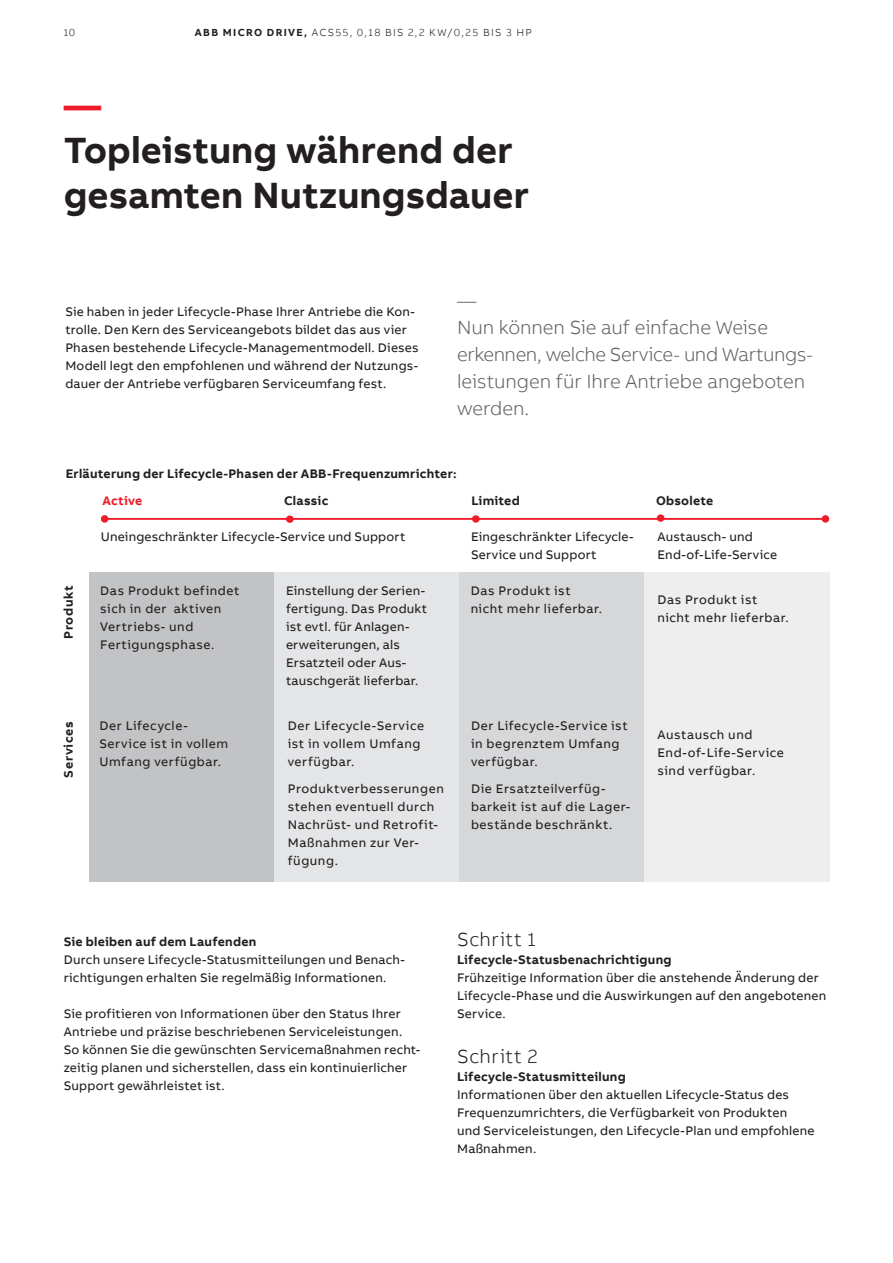
<style>
.page{position:relative;width:893px;height:1263px;background:#fff}
.page>*{position:absolute;margin:0;border:0;box-sizing:border-box;transform-origin:0 0}
.Headline_L_25pt_30pt{font:700 37.5px/45px "AB Bvoice";color:#231f20}
.Headline_L_25pt_30pt-2{font:700 37.5px "AB Bvoice";color:#ee1c28}
.Copytext_8_5pt_12pt{font:300 19.5px/27px "AB Bvoice";letter-spacing:-.01em;color:#636366}
.Subheadline_S_13pt_1{font:300 19.5px "AB Bvoice";letter-spacing:.03em;color:#231f20}
.Copytext_8_5pt_12pt-2{font:12.75px/18px "AB Bvoice";letter-spacing:.015em;color:#231f20}
.Copytext_8_5pt_12pt-3{font:12.75px/18px "AB Bvoice";letter-spacing:.045em;color:#231f20}
.Paragraph_Title_8_5p{font:700 12.75px "AB Bvoice";letter-spacing:.02em;color:#231f20}
.Infographic_Descript{font:700 12.75px "AB Bvoice";letter-spacing:.015em;color:#231f20}
.Paragraph_Title_8_5p-2{font:700 12.75px "AB Bvoice";letter-spacing:.05em;color:#231f20}
.Infographic_Descript-2{font:700 12.75px "AB Bvoice";letter-spacing:.015em;color:#ee1c28}
.Header_Information_7{font:300 10.5px "AB Bvoice";letter-spacing:.12em;color:#231f20}
.s1{font-weight:700}
</style>
<div class="page">
<div style="left:644px;top:573px;width:185px;height:309px;background:#eeeeef"></div>
<div style="left:89px;top:573px;width:185px;height:309px;background:#c2c3c5"></div>
<div style="left:274px;top:573px;width:185px;height:309px;background:#e4e5e7"></div>
<div style="left:459px;top:573px;width:185px;height:309px;background:#d6d7d9"></div>
<hr style="left:105px;top:518px;width:720px;height:2px;background:#ee1c28">
<div style="left:822px;top:515px;width:7px;height:8px;background:#ee1c28;border-radius:50%"></div>
<div style="left:101px;top:515px;width:7px;height:8px;background:#ee1c28;border-radius:50%"></div>
<div style="left:472px;top:515px;width:8px;height:8px;background:#ee1c28;border-radius:50%"></div>
<div style="left:657px;top:514px;width:7px;height:8px;background:#ee1c28;border-radius:50%"></div>
<div style="left:286px;top:515px;width:8px;height:8px;background:#ee1c28;border-radius:50%"></div>
<p class="Header_Information_7" style="left:64px;top:26px;width:13px">10</p>
<p class="Header_Information_7" style="left:195px;top:26px;width:338px"><span class="s1">ABB MICRO DRIVE,</span> ACS55, 0,18 BIS 2,2 KW/0,25 BIS 3 HP</p>
<p class="Headline_L_25pt_30pt-2" style="left:64px;top:81px;width:39px">—</p>
<p class="Headline_L_25pt_30pt" style="left:64px;top:128px;width:467px">Topleistung während der gesamten Nutzungsdauer</p>
<p class="Copytext_8_5pt_12pt-2" style="left:65px;top:303px;width:355px">Sie haben in jeder Lifecycle-Phase Ihrer Antriebe die Kon&shy;trolle. Den Kern des Serviceangebots bildet das aus vier Phasen bestehende Lifecycle-Managementmodell. Dieses Modell legt den empfohlenen und während der Nutzungs&shy;dauer der Antriebe verfügbaren Serviceumfang fest.</p>
<p class="Copytext_8_5pt_12pt" style="left:457px;top:287px;width:358px">—<br>Nun können Sie auf einfache Weise erkennen, welche Service- und Wartungs&shy;leistungen für Ihre Antriebe angeboten werden.</p>
<p class="Paragraph_Title_8_5p" style="left:66px;top:465px;width:392px">Erläuterung der Lifecycle-Phasen der ABB-Frequenzumrichter:</p>
<p class="Paragraph_Title_8_5p-2" style="left:61px;top:639px;width:55px;rotate:-90deg">Produkt</p>
<p class="Infographic_Descript-2" style="left:103px;top:493px;width:41px">Active</p>
<p class="Infographic_Descript" style="left:284px;top:493px;width:46px">Classic</p>
<p class="Infographic_Descript" style="left:471px;top:493px;width:50px">Limited</p>
<p class="Infographic_Descript" style="left:656px;top:493px;width:59px">Obsolete</p>
<p class="Copytext_8_5pt_12pt-2" style="left:101px;top:528px;width:306px">Uneingeschränkter Lifecycle-Service und Support</p>
<p class="Copytext_8_5pt_12pt-2" style="left:471px;top:528px;width:164px">Eingeschränkter Lifecycle-<br>Service und Support</p>
<p class="Copytext_8_5pt_12pt-2" style="left:657px;top:528px;width:121px">Austausch- und<br>End-of-Life-Service</p>
<p class="Copytext_8_5pt_12pt-3" style="left:100px;top:582px;width:141px">Das Produkt befindet sich in der aktiven<br>Vertriebs- und<br>Fertigungsphase.</p>
<p class="Copytext_8_5pt_12pt-3" style="left:471px;top:582px;width:133px">Das Produkt ist nicht mehr lieferbar.</p>
<p class="Copytext_8_5pt_12pt-3" style="left:657px;top:591px;width:133px">Das Produkt ist nicht mehr lieferbar.</p>
<p class="Copytext_8_5pt_12pt-2" style="left:286px;top:582px;width:143px">Einstellung der Serien&shy;fertigung. Das Produkt ist evtl. für Anlagen&shy;erweiterungen, als<br>Ersatzteil oder Aus&shy;tauschgerät lieferbar.</p>
<p class="Paragraph_Title_8_5p-2" style="left:61px;top:777px;width:58px;rotate:-90deg">Services</p>
<p class="Copytext_8_5pt_12pt-3" style="left:99px;top:717px;width:130px">Der Lifecycle-<br>Service ist in vollem<br>Umfang verfügbar.</p>
<p class="Copytext_8_5pt_12pt-3" style="left:657px;top:726px;width:128px">Austausch und<br>End-of-Life-Service sind verfügbar.</p>
<p class="Copytext_8_5pt_12pt-3" style="left:288px;top:717px;width:138px">Der Lifecycle-Service ist in vollem Umfang verfügbar.</p>
<p class="Copytext_8_5pt_12pt-3" style="left:288px;top:780px;width:158px">Produktverbesserungen stehen eventuell durch<br>Nachrüst- und Retrofit-<br>Maßnahmen zur Ver&shy;fügung.</p>
<p class="Copytext_8_5pt_12pt-3" style="left:471px;top:717px;width:158px">Der Lifecycle-Service ist in begrenztem Umfang verfügbar.</p>
<p class="Copytext_8_5pt_12pt-3" style="left:471px;top:780px;width:161px">Die Ersatzteilverfüg&shy;barkeit ist auf die Lager&shy;bestände beschränkt.</p>
<p class="Paragraph_Title_8_5p" style="left:64px;top:933px;width:194px">Sie bleiben auf dem Laufenden</p>
<p class="Copytext_8_5pt_12pt-2" style="left:64px;top:951px;width:343px">Durch unsere Lifecycle-Statusmitteilungen und Benach-</p>
<p class="Copytext_8_5pt_12pt-2" style="left:64px;top:969px;width:324px">richtigungen erhalten Sie regelmäßig Informationen.</p>
<p class="Copytext_8_5pt_12pt-2" style="left:64px;top:1005px;width:358px">Sie profitieren von Informationen über den Status Ihrer Antriebe und präzise beschriebenen Serviceleistungen.<br>So können Sie die gewünschten Servicemaßnahmen recht&shy;zeitig planen und sicherstellen, dass ein kontinuierlicher Support gewährleistet ist.</p>
<p class="Subheadline_S_13pt_1" style="left:457px;top:928px;width:80px">Schritt 1</p>
<p class="Paragraph_Title_8_5p" style="left:457px;top:951px;width:216px">Lifecycle-Statusbenachrichtigung</p>
<p class="Copytext_8_5pt_12pt-2" style="left:457px;top:969px;width:371px">Frühzeitige Information über die anstehende Änderung der<br>Lifecycle-Phase und die Auswirkungen auf den angebotenen<br>Service.</p>
<p class="Subheadline_S_13pt_1" style="left:457px;top:1045px;width:82px">Schritt 2</p>
<p class="Paragraph_Title_8_5p" style="left:457px;top:1068px;width:170px">Lifecycle-Statusmitteilung</p>
<p class="Copytext_8_5pt_12pt-2" style="left:457px;top:1086px;width:359px">Informationen über den aktuellen Lifecycle-Status des Frequenzumrichters, die Verfügbarkeit von Produkten<br>und Serviceleistungen, den Lifecycle-Plan und empfohlene Maßnahmen.</p>
</div>
